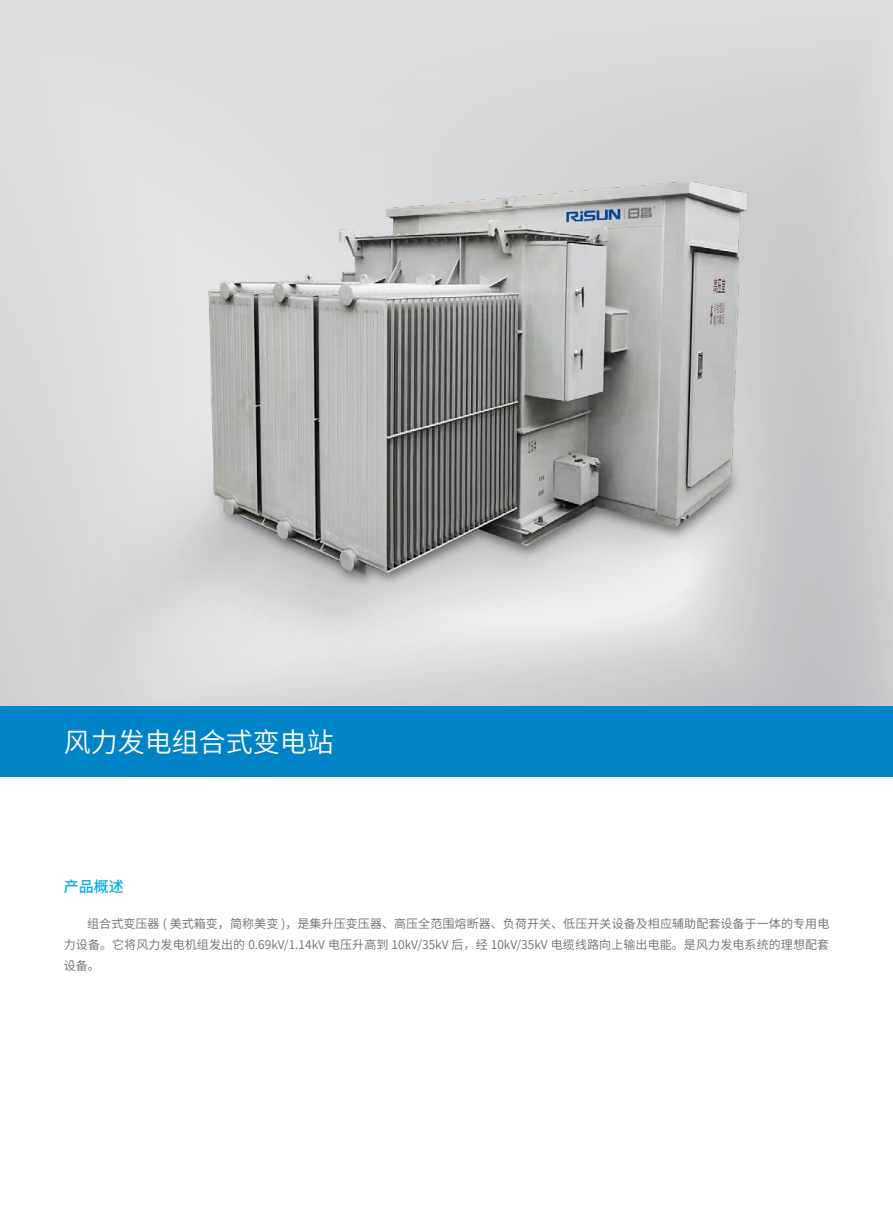
<style>
.page{position:relative;width:893px;height:1212px;background:#fff}
.page>*{position:absolute;margin:0;border:0;box-sizing:border-box;transform-origin:0 0}
.t1{font:27px "Source Han Sans CN";color:#fff}
.t2{font:500 15px "Source Han Sans CN";color:#00aeef}
.t3{font:12px/21px "Source Han Sans CN";letter-spacing:.01em;color:#6c6d70;text-align:justify}
</style>
<div class="page">
<div style="left:0;top:706px;width:893px;height:70px;background:#0084ca"></div>
<img style="left:80px;top:181px;width:677px;height:525px">
<h1 class="t1" style="left:64px;top:727px;width:271px">风力发电组合式变电站</h1>
<p class="t2" style="left:64px;top:878px;width:61px">产品概述</p>
<p class="t3" style="left:64px;top:913px;width:767px;text-indent:23px">组合式变压器 ( 美式箱变，简称美变 )，是集升压变压器、高压全范围熔断器、负荷开关、低压开关设备及相应辅助配套设备于一体的专用电力设备。它将风力发电机组发出的 0.69kV/1.14kV 电压升高到 10kV/35kV 后，经 10kV/35kV 电缆线路向上输出电能。是风力发电系统的理想配套设备。</p>
</div>
